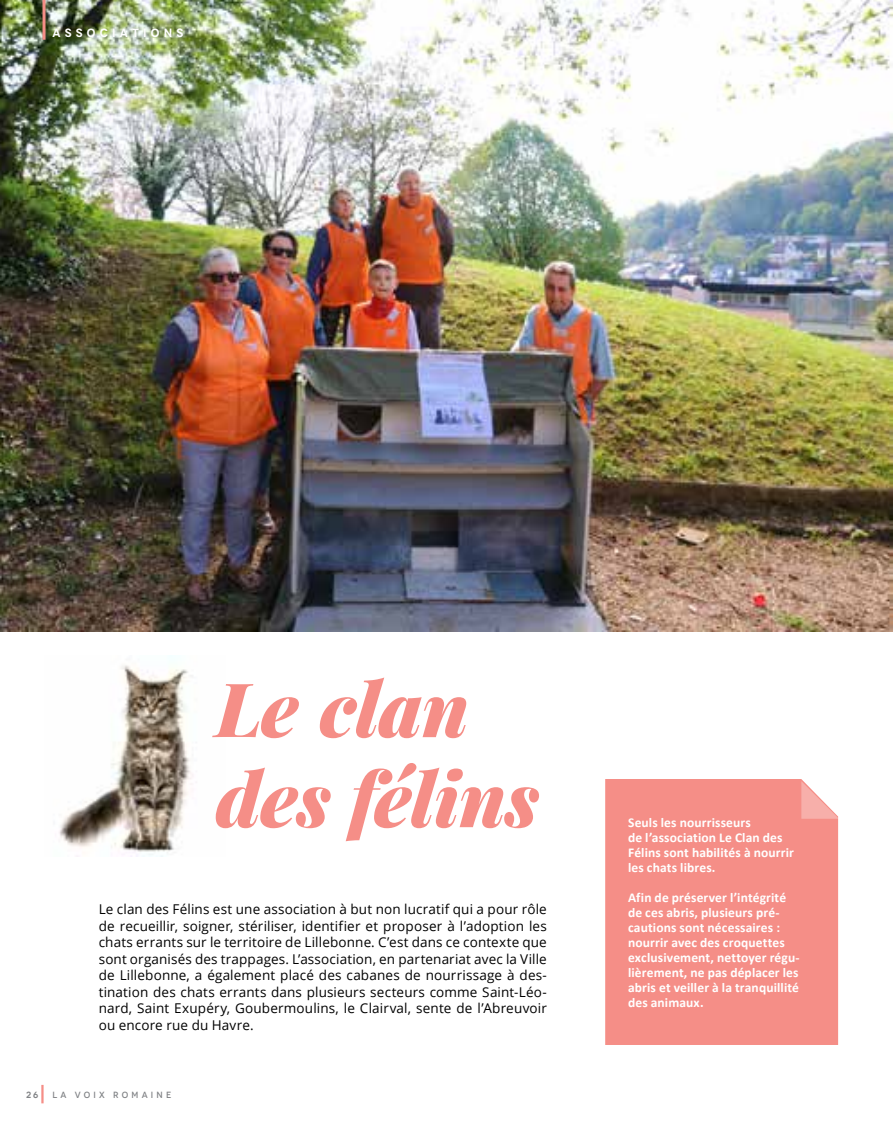
<style>
.page{position:relative;width:893px;height:1127px;background:#fff}
.page>*{position:absolute;margin:0;border:0;box-sizing:border-box;transform-origin:0 0}
.t1{font:italic 900 75px/90px "Playfair Display";letter-spacing:-.005em;color:#f58e87}
.t2{font:13.5px/16.5px "Open Sans";letter-spacing:.01em;color:#000;text-align:justify}
.t3{font:700 13.5px/15px "Calibri";letter-spacing:.01em;color:#fff}
.t4{font:600 12px "Novecento";letter-spacing:.35em;color:#fff}
.t5{font:500 9px "Novecento";letter-spacing:.35em;color:#808285}
.t6{font:600 9px "Novecento";color:#808285}
</style>
<div class="page">
<img style="left:0;top:0;width:893px;height:631px">
<div style="left:605px;top:779px;width:233px;height:266px;background:#f58e87"></div>
<svg style="left:801px;top:781px;width:38px;height:38px"></svg>
<hr style="left:41px;top:1085px;width:3px;height:18px;background:#f58e87">
<hr style="left:43px;top:0;width:3px;height:40px;background:#f58e87">
<img style="left:59px;top:655px;width:134px;height:201px">
<p class="t4" style="left:52px;top:25px;width:133px">ASSOCIATIONS</p>
<h1 class="t1" style="left:216px;top:656px;width:325px">Le clan des félins</h1>
<p class="t2" style="left:99px;top:901px;width:450px">Le clan des Félins est une association à but non lucratif qui a pour rôle de recueillir, soigner, stériliser, identifier et proposer à l’adoption les chats errants sur le territoire de Lillebonne. C’est dans ce contexte que sont organisés des trappages. L’association, en partenariat avec la Ville de Lillebonne, a également placé des cabanes de nourrissage à des&shy;tination des chats errants dans plusieurs secteurs comme Saint-Léo&shy;nard, Saint Exupéry, Goubermoulins, le Clairval, sente de l’Abreuvoir ou encore rue du Havre.</p>
<p class="t6" style="left:26px;top:1089px;width:13px">26</p>
<p class="t5" style="left:52px;top:1089px;width:120px">LA VOIX ROMAINE</p>
<p class="t3" style="left:628px;top:814px;width:167px">Seuls les nourrisseurs<br>de l’association Le Clan des<br>Félins sont habilités à nourrir les chats libres.</p>
<p class="t3" style="left:628px;top:889px;width:173px">Afin de préserver l’intégrité de ces abris, plusieurs pré&shy;cautions sont nécessaires : nourrir avec des croquettes exclusivement, nettoyer régu&shy;lièrement, ne pas déplacer les abris et veiller à la tranquillité des animaux.</p>
</div>
